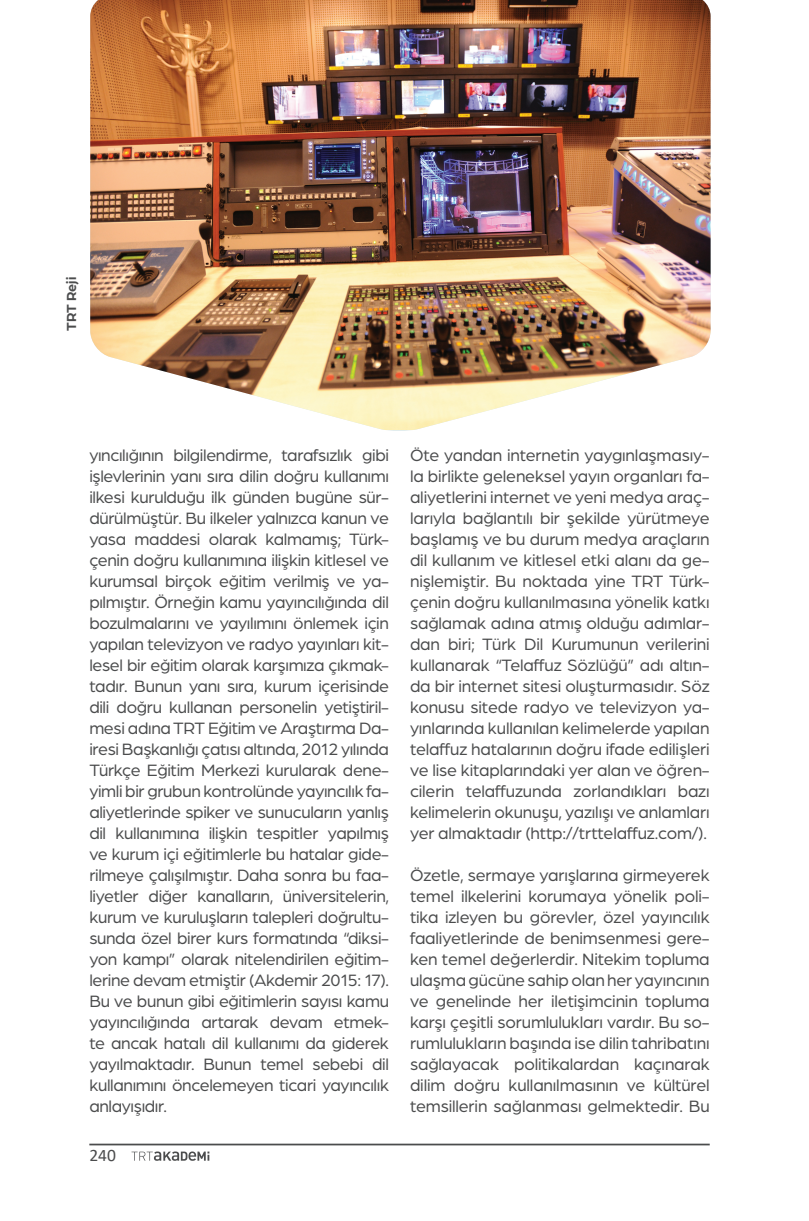
<style>
.page{position:relative;width:809px;height:1221px;background:#fff}
.page>*{position:absolute;margin:0;border:0;box-sizing:border-box;transform-origin:0 0}
.t1{font:17.5px/21px "Arboria";letter-spacing:-.01em;color:#4b4c4d;text-align:justify}
.t2{font:17.5px "Calibri";color:#4b4c4d}
.t3{font:700 14px "Arboria";letter-spacing:-.005em;color:#4b4c4d}
</style>
<div class="page">
<hr style="left:89px;top:1143px;width:620px;height:2px;background:#4b4c4d">
<svg style="left:131px;top:1151px;width:78px;height:9px"></svg>
<img style="left:90px;top:0;width:620px;height:430px">
<p class="t3" style="left:62px;top:330px;width:55px;rotate:-90deg">TRT Reji</p>
<p class="t1" style="left:89px;top:444px;width:301px">yıncılığının bilgilendirme, tarafsızlık gibi işlevlerinin yanı sıra dilin doğru kullanımı ilkesi kurulduğu ilk günden bugüne sür&shy;dürülmüştür. Bu ilkeler yalnızca kanun ve yasa maddesi olarak kalmamış; Türk&shy;çenin doğru kullanımına ilişkin kitlesel ve kurumsal birçok eğitim verilmiş ve ya&shy;pılmıştır. Örneğin kamu yayıncılığında dil bozulmalarını ve yayılımını önlemek için yapılan televizyon ve radyo yayınları kit&shy;lesel bir eğitim olarak karşımıza çıkmak&shy;tadır. Bunun yanı sıra, kurum içerisinde dili doğru kullanan personelin yetiştiril&shy;mesi adına TRT Eğitim ve Araştırma Da&shy;iresi Başkanlığı çatısı altında, 2012 yılında Türkçe Eğitim Merkezi kurularak dene&shy;yimli bir grubun kontrolünde yayıncılık fa&shy;aliyetlerinde spiker ve sunucuların yanlış dil kullanımına ilişkin tespitler yapılmış ve kurum içi eğitimlerle bu hatalar gide&shy;rilmeye çalışılmıştır. Daha sonra bu faa&shy;liyetler diğer kanalların, üniversitelerin, kurum ve kuruluşların talepleri doğrultu&shy;sunda özel birer kurs formatında “diksi&shy;yon kampı” olarak nitelendirilen eğitim&shy;lerine devam etmiştir (Akdemir 2015: 17).<br>Bu ve bunun gibi eğitimlerin sayısı kamu yayıncılığında artarak devam etmek&shy;te ancak hatalı dil kullanımı da giderek yayılmaktadır. Bunun temel sebebi dil kullanımını öncelemeyen ticari yayıncılık anlayışıdır.</p>
<p class="t1" style="left:410px;top:444px;width:301px">Öte yandan internetin yaygınlaşmasıy&shy;la birlikte geleneksel yayın organları fa&shy;aliyetlerini internet ve yeni medya araç&shy;larıyla bağlantılı bir şekilde yürütmeye başlamış ve bu durum medya araçların dil kullanım ve kitlesel etki alanı da ge&shy;nişlemiştir. Bu noktada yine TRT Türk&shy;çenin doğru kullanılmasına yönelik katkı sağlamak adına atmış olduğu adımlar&shy;dan biri; Türk Dil Kurumunun verilerini kullanarak “Telaffuz Sözlüğü” adı altın&shy;da bir internet sitesi oluşturmasıdır. Söz konusu sitede radyo ve televizyon ya&shy;yınlarında kullanılan kelimelerde yapılan telaffuz hatalarının doğru ifade edilişleri ve lise kitaplarındaki yer alan ve öğren&shy;cilerin telaffuzunda zorlandıkları bazı kelimelerin okunuşu, yazılışı ve anlamları yer almaktadır (http://trttelaffuz.com/).</p>
<p class="t1" style="left:410px;top:864px;width:301px">Özetle, sermaye yarışlarına girmeyerek temel ilkelerini korumaya yönelik poli&shy;tika izleyen bu görevler, özel yayıncılık faaliyetlerinde de benimsenmesi gere&shy;ken temel değerlerdir. Nitekim topluma ulaşma gücüne sahip olan her yayıncının ve genelinde her iletişimcinin topluma karşı çeşitli sorumlulukları vardır. Bu so&shy;rumlulukların başında ise dilin tahribatını sağlayacak politikalardan kaçınarak dilim doğru kullanılmasının ve kültürel temsillerin sağlanması gelmektedir. Bu</p>
<p class="t2" style="left:89px;top:1142px;width:28px">240</p>
</div>
